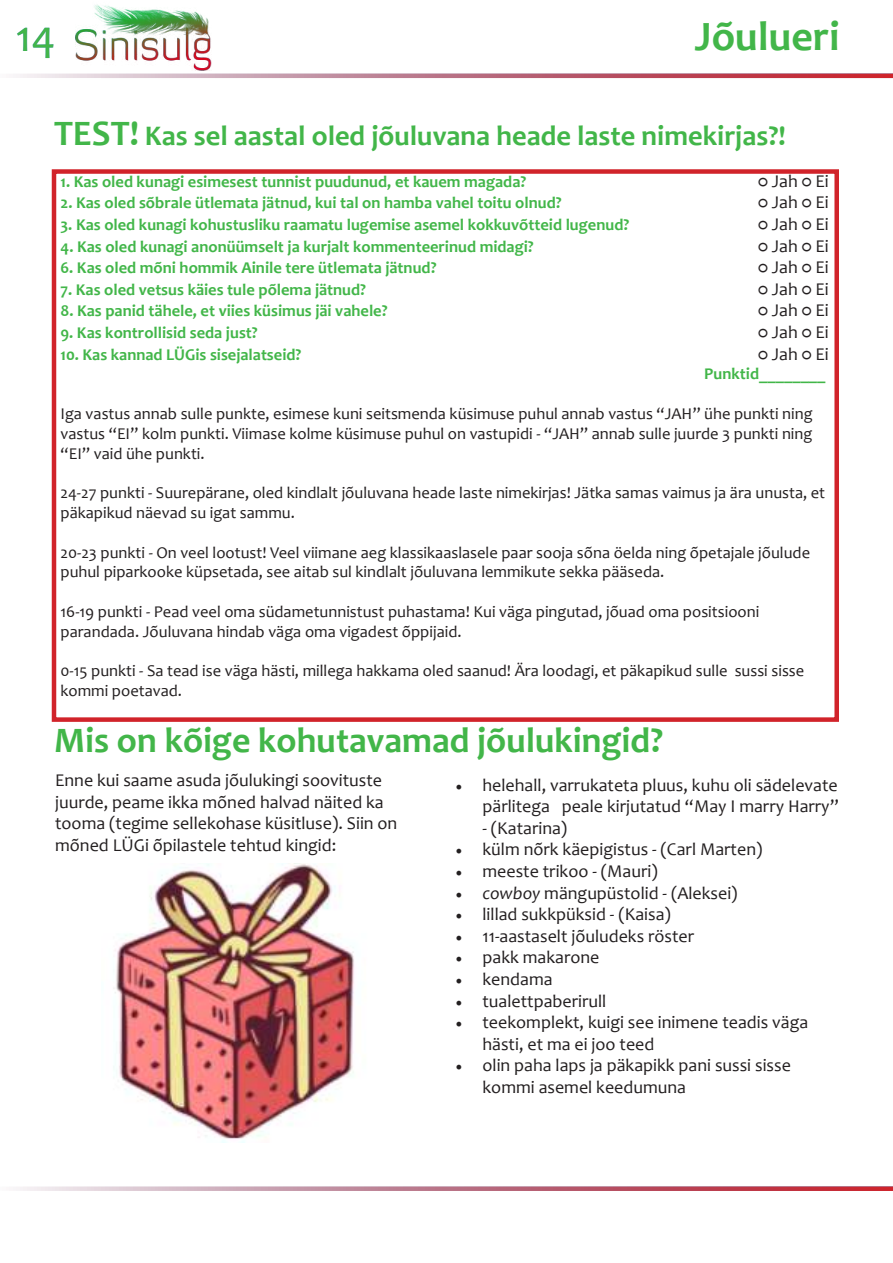
<style>
.page{position:relative;width:893px;height:1263px;background:#fff}
.page>*{position:absolute;margin:0;border:0;box-sizing:border-box;transform-origin:0 0}
.t1{font:45px "Candara";color:#42b649}
.t2{font:700 42px "Candara";color:#42b649}
.t3{font:700 36px "Candara";color:#42b649}
.t4{font:700 28.5px "Candara";color:#42b649}
.t5{font:18px/21.6px "Candara";color:#231f20}
.t6{font:16.5px/19.8px "Candara";color:#231f20}
.t7{font:700 16.5px "Candara";color:#42b649}
.s1{font-size:36px}
.s2{font-family:"Minion Pro"}
.s3{font-style:italic}
</style>
<div class="page">
<div style="left:52px;top:169px;width:787px;height:553px;border:4px solid #d1232a"></div>
<img style="left:113px;top:863px;width:241px;height:279px">
<svg style="left:16px;top:74px;width:877px;height:4px"></svg>
<svg style="left:16px;top:1186px;width:877px;height:5px"></svg>
<img style="left:75px;top:4px;width:136px;height:66px">
<h1 class="t1" style="left:16px;top:8px;width:41px">14</h1>
<h2 class="t2" style="left:695px;top:10px;width:146px">Jõulueri</h2>
<h3 class="t4" style="left:54px;top:118px;width:733px"><span class="s1">TEST!</span> Kas sel aastal oled jõuluvana heade laste nimekirjas?!</h3>
<p class="t7" style="left:61px;top:171px;width:467px">1. Kas oled kunagi esimesest tunnist puudunud, et kauem magada?</p>
<p class="t5" style="left:758px;top:170px;width:72px">○ Jah ○ Ei</p>
<p class="t7" style="left:61px;top:193px;width:503px">2. Kas oled sõbrale ütlemata jätnud, kui tal on hamba vahel toitu olnud?</p>
<p class="t5" style="left:758px;top:192px;width:72px">○ Jah ○ Ei</p>
<p class="t7" style="left:61px;top:214px;width:570px">3. Kas oled kunagi kohustusliku raamatu lugemise asemel kokkuvõtteid lugenud?</p>
<p class="t5" style="left:758px;top:213px;width:72px">○ Jah ○ Ei</p>
<p class="t7" style="left:61px;top:236px;width:475px">4. Kas oled kunagi anonüümselt ja kurjalt kommenteerinud midagi?</p>
<p class="t5" style="left:758px;top:235px;width:72px">○ Jah ○ Ei</p>
<p class="t7" style="left:61px;top:257px;width:377px">6. Kas oled mõni hommik Ainile tere ütlemata jätnud?</p>
<p class="t5" style="left:758px;top:256px;width:72px">○ Jah ○ Ei</p>
<p class="t7" style="left:61px;top:279px;width:307px">7. Kas oled vetsus käies tule põlema jätnud?</p>
<p class="t5" style="left:758px;top:278px;width:72px">○ Jah ○ Ei</p>
<p class="t7" style="left:61px;top:301px;width:329px">8. Kas panid tähele, et viies küsimus jäi vahele?</p>
<p class="t5" style="left:758px;top:300px;width:72px">○ Jah ○ Ei</p>
<p class="t7" style="left:61px;top:322px;width:199px">9. Kas kontrollisid seda just?</p>
<p class="t5" style="left:758px;top:321px;width:72px">○ Jah ○ Ei</p>
<p class="t7" style="left:61px;top:344px;width:242px">10. Kas kannad LÜGis sisejalatseid?</p>
<p class="t5" style="left:758px;top:343px;width:72px">○ Jah ○ Ei</p>
<p class="t7" style="left:704px;top:364px;width:123px">Punktid________</p>
<p class="t6" style="left:61px;top:404px;width:754px;text-align:justify">Iga vastus annab sulle punkte, esimese kuni seitsmenda küsimuse puhul annab vastus “JAH” ühe punkti ning vastus “EI” kolm punkti. Viimase kolme küsimuse puhul on vastupidi - “JAH” annab sulle juurde 3 punkti ning “EI” vaid ühe punkti.</p>
<p class="t6" style="left:61px;top:483px;width:766px">24-27 punkti - Suurepärane, oled kindlalt jõuluvana heade laste nimekirjas! Jätka samas vaimus ja ära unusta, et päkapikud näevad su igat sammu.</p>
<p class="t6" style="left:61px;top:542px;width:751px">20-23 punkti - On veel lootust! Veel viimane aeg klassikaaslasele paar sooja sõna öelda ning õpetajale jõulude puhul piparkooke küpsetada, see aitab sul kindlalt jõuluvana lemmikute sekka pääseda.</p>
<p class="t6" style="left:61px;top:602px;width:700px">16-19 punkti - Pead veel oma südametunnistust puhastama! Kui väga pingutad, jõuad oma positsiooni parandada. Jõuluvana hindab väga oma vigadest õppijaid.</p>
<p class="t6" style="left:61px;top:661px;width:745px">0-15 punkti - Sa tead ise väga hästi, millega hakkama oled saanud! Ära loodagi, et päkapikud sulle sussi sisse kommi poetavad.</p>
<h3 class="t3" style="left:54px;top:718px;width:611px">Mis on kõige kohutavamad jõulukingid?</h3>
<p class="t5" style="left:55px;top:769px;width:344px">Enne kui saame asuda jõulukingi soovituste juurde, peame ikka mõned halvad näited ka tooma (tegime sellekohase küsitluse). Siin on mõned LÜGi õpilastele tehtud kingid:</p>
<p class="t5" style="left:455px;top:774px;width:385px;text-align:right"><span class="s2">•</span> helehall, varrukateta pluus, kuhu oli sädelevate pärlitega peale kirjutatud “May I marry Harry”</p>
<p class="t5" style="left:482px;top:817px;width:86px">- (Katarina)</p>
<p class="t5" style="left:455px;top:839px;width:308px"><span class="s2">•</span> külm nõrk käepigistus - (Carl Marten)</p>
<p class="t5" style="left:455px;top:860px;width:204px"><span class="s2">•</span> meeste trikoo - (Mauri)</p>
<p class="t5" style="left:455px;top:882px;width:284px"><span class="s2">•</span> <span class="s3">cowboy</span> mängupüstolid - (Aleksei)</p>
<p class="t5" style="left:455px;top:903px;width:217px"><span class="s2">•</span> lillad sukkpüksid - (Kaisa)</p>
<p class="t5" style="left:455px;top:925px;width:240px"><span class="s2">•</span> 11-aastaselt jõuludeks röster</p>
<p class="t5" style="left:455px;top:947px;width:145px"><span class="s2">•</span> pakk makarone</p>
<p class="t5" style="left:455px;top:968px;width:99px"><span class="s2">•</span> kendama</p>
<p class="t5" style="left:455px;top:990px;width:152px"><span class="s2">•</span> tualettpaberirull</p>
<p class="t5" style="left:482px;top:1011px;width:327px;text-indent:-27px"><span class="s2">•</span> teekomplekt, kuigi see inimene teadis väga hästi, et ma ei joo teed</p>
<p class="t5" style="left:482px;top:1055px;width:310px;text-indent:-27px"><span class="s2">•</span> olin paha laps ja päkapikk pani sussi sisse kommi asemel keedumuna</p>
</div>
